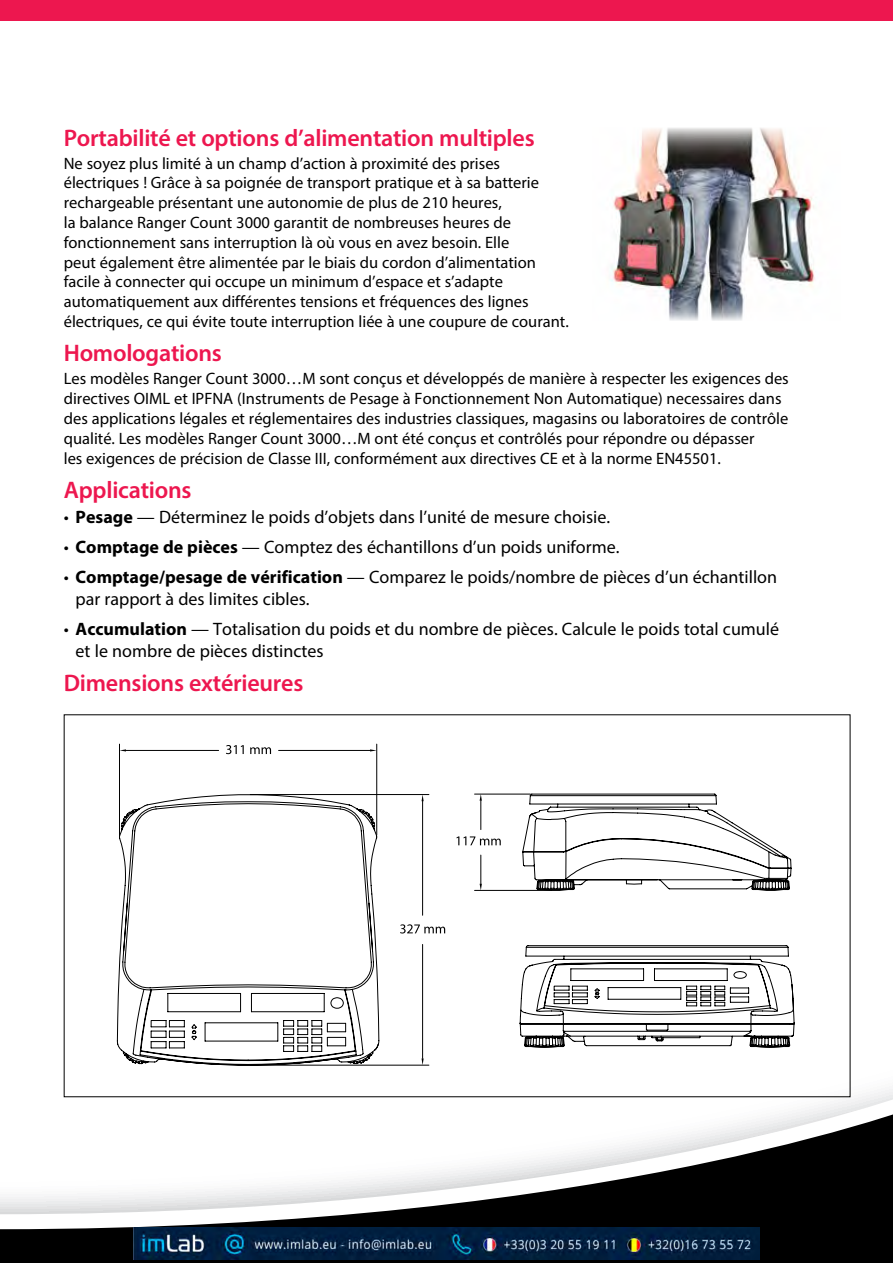
<style>
.page{position:relative;width:893px;height:1263px;background:#fff}
.page>*{position:absolute;margin:0;border:0;box-sizing:border-box;transform-origin:0 0}
.t1{font:600 24px "Myriad Pro";letter-spacing:-.01em;color:#ed174f}
.t2{font:18px/21.6px "Myriad Pro";color:#000}
.t3{font:16.5px/19.8px "Myriad Pro";color:#000}
.s1{font-weight:700}
</style>
<div class="page">
<svg style="left:0;top:1096px;width:893px;height:167px"></svg>
<div style="left:0;top:0;width:893px;height:21px;background:#ed174f"></div>
<svg style="left:531px;top:945px;width:263px;height:103px"></svg>
<svg style="left:522px;top:793px;width:270px;height:98px"></svg>
<hr style="left:475px;top:890px;width:77px;height:1px;background:#010101">
<svg style="left:117px;top:794px;width:414px;height:271px"></svg>
<svg style="left:150px;top:808px;width:226px;height:257px"></svg>
<hr style="left:250px;top:794px;width:179px;height:1px;background:#010101">
<hr style="left:250px;top:1065px;width:179px;height:1px;background:#010101">
<hr style="left:422px;top:801px;width:1px;height:114px;background:#010101">
<hr style="left:422px;top:944px;width:1px;height:114px;background:#010101">
<svg style="left:422px;top:794px;width:2px;height:7px"></svg>
<svg style="left:422px;top:1058px;width:2px;height:7px"></svg>
<hr style="left:119px;top:744px;width:1px;height:91px;background:#010101">
<hr style="left:376px;top:744px;width:1px;height:91px;background:#010101">
<hr style="left:126px;top:750px;width:93px;height:1px;background:#010101">
<hr style="left:279px;top:750px;width:91px;height:1px;background:#010101">
<svg style="left:370px;top:749px;width:7px;height:2px"></svg>
<svg style="left:226px;top:745px;width:18px;height:9px"></svg>
<svg style="left:250px;top:747px;width:21px;height:7px"></svg>
<svg style="left:456px;top:836px;width:45px;height:9px"></svg>
<svg style="left:400px;top:924px;width:45px;height:9px"></svg>
<img style="left:610px;top:128px;width:205px;height:193px">
<img style="left:134px;top:1228px;width:625px;height:32px">
<h1 class="t1" style="left:64px;top:122px;width:472px">Portabilité et options d’alimentation multiples</h1>
<p class="t3" style="left:64px;top:153px;width:506px">Ne soyez plus limité à un champ d’action à proximité des prises électriques ! Grâce à sa poignée de transport pratique et à sa batterie rechargeable présentant une autonomie de plus de 210 heures,<br>la balance Ranger Count 3000 garantit de nombreuses heures de fonctionnement sans interruption là où vous en avez besoin. Elle<br>peut également être alimentée par le biais du cordon d’alimentation facile à connecter qui occupe un minimum d’espace et s’adapte automatiquement aux différentes tensions et fréquences des lignes électriques, ce qui évite toute interruption liée à une coupure de courant.</p>
<h1 class="t1" style="left:64px;top:338px;width:160px">Homologations</h1>
<p class="t3" style="left:64px;top:369px;width:726px">Les modèles Ranger Count 3000…M sont conçus et développés de manière à respecter les exigences des directives OIML et IPFNA (Instruments de Pesage à Fonctionnement Non Automatique) necessaires dans des applications légales et réglementaires des industries classiques, magasins ou laboratoires de contrôle qualité. Les modèles Ranger Count 3000…M ont été conçus et contrôlés pour répondre ou dépasser<br>les exigences de précision de Classe III, conformément aux directives CE et à la norme EN45501.</p>
<h1 class="t1" style="left:64px;top:475px;width:129px">Applications</h1>
<p class="t2" style="left:64px;top:506px;width:548px">• <span class="s1">Pesage</span> — Déterminez le poids d’objets dans l’unité de mesure choisie.</p>
<p class="t2" style="left:64px;top:536px;width:557px">• <span class="s1">Comptage de pièces</span> — Comptez des échantillons d’un poids uniforme.</p>
<p class="t2" style="left:76px;top:566px;width:703px;text-indent:-12px">• <span class="s1">Comptage/pesage de vérification</span> — Comparez le poids/nombre de pièces d’un échantillon par rapport à des limites cibles.</p>
<p class="t2" style="left:76px;top:618px;width:705px;text-indent:-12px">• <span class="s1">Accumulation</span> — Totalisation du poids et du nombre de pièces. Calcule le poids total cumulé et le nombre de pièces distinctes</p>
<h1 class="t1" style="left:64px;top:668px;width:241px">Dimensions extérieures</h1>
</div>
